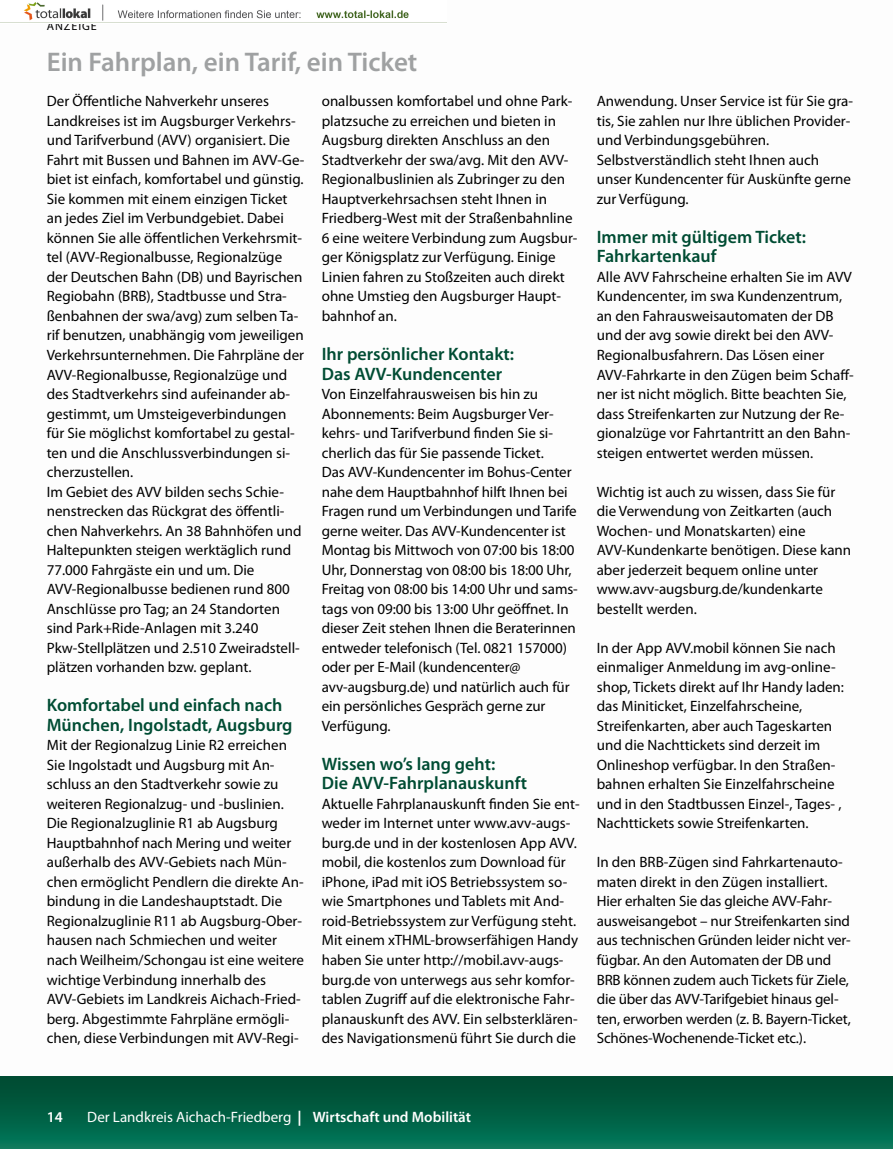
<style>
.page{position:relative;width:893px;height:1149px;background:#fff}
.page>*{position:absolute;margin:0;border:0;box-sizing:border-box;transform-origin:0 0}
.t1{font:600 27px "Myriad Pro";color:#9fa1a2}
.t2{font:600 18px/19.5px "Myriad Pro";color:#004c33}
.t3{font:15px/19.5px "Myriad Pro";color:#000}
.t4{font:15px "Myriad Pro";color:#fff}
.t5{font:600 15px "Myriad Pro";color:#fff}
.t6{font:12px "Myriad Pro";letter-spacing:.08em;color:#000}
.s1{font-weight:700}
.s2{font-weight:600}
</style>
<div class="page">
<div style="left:0;top:1076px;width:893px;height:72px;background:linear-gradient(to bottom,#00472e,#047659)"></div>
<img style="left:0;top:2px;width:446px;height:21px">
<p class="t6" style="left:47px;top:20px;width:52px">ANZEIGE</p>
<h1 class="t1" style="left:47px;top:45px;width:372px">Ein Fahrplan, ein Tarif, ein Ticket</h1>
<p class="t3" style="left:47px;top:92px;width:259px">Der Öffentliche Nahverkehr unseres Landkreises ist im Augsburger Verkehrs&shy;und Tarifverbund (AVV) organisiert. Die Fahrt mit Bussen und Bahnen im AVV-Ge&shy;biet ist einfach, komfortabel und günstig.<br>Sie kommen mit einem einzigen Ticket an jedes Ziel im Verbundgebiet. Dabei können Sie alle öffentlichen Verkehrsmit&shy;tel (AVV-Regionalbusse, Regionalzüge der Deutschen Bahn (DB) und Bayrischen Regiobahn (BRB), Stadtbusse und Stra&shy;ßenbahnen der swa/avg) zum selben Ta&shy;rif benutzen, unabhängig vom jeweiligen Verkehrsunternehmen. Die Fahrpläne der AVV-Regionalbusse, Regionalzüge und des Stadtverkehrs sind aufeinander ab&shy;gestimmt, um Umsteigeverbindungen für Sie möglichst komfortabel zu gestal&shy;ten und die Anschlussverbindungen si&shy;cherzustellen.<br>Im Gebiet des AVV bilden sechs Schie&shy;nenstrecken das Rückgrat des öffentli&shy;chen Nahverkehrs. An 38 Bahnhöfen und Haltepunkten steigen werktäglich rund 77.000 Fahrgäste ein und um. Die AVV-Regionalbusse bedienen rund 800<br>Anschlüsse pro Tag; an 24 Standorten sind Park+Ride-Anlagen mit 3.240<br>Pkw-Stellplätzen und 2.510 Zweiradstell&shy;plätzen vorhanden bzw. geplant.</p>
<p class="t2" style="left:47px;top:694px;width:247px">Komfortabel und einfach nach<br>München, Ingolstadt, Augsburg</p>
<p class="t3" style="left:47px;top:735px;width:259px">Mit der Regionalzug Linie R2 erreichen Sie Ingolstadt und Augsburg mit An&shy;schluss an den Stadtverkehr sowie zu weiteren Regionalzug- und -buslinien.<br>Die Regionalzuglinie R1 ab Augsburg Hauptbahnhof nach Mering und weiter außerhalb des AVV-Gebiets nach Mün&shy;chen ermöglicht Pendlern die direkte An&shy;bindung in die Landeshauptstadt. Die Regionalzuglinie R11 ab Augsburg-Ober&shy;hausen nach Schmiechen und weiter nach Weilheim/Schongau ist eine weitere wichtige Verbindung innerhalb des AVV-Gebiets im Landkreis Aichach-Fried&shy;berg. Abgestimmte Fahrpläne ermögli&shy;chen, diese Verbindungen mit AVV-Regi-</p>
<p class="t3" style="left:322px;top:92px;width:257px">onalbussen komfortabel und ohne Park&shy;platzsuche zu erreichen und bieten in Augsburg direkten Anschluss an den Stadtverkehr der swa/avg. Mit den AVV-Regionalbuslinien als Zubringer zu den Hauptverkehrsachsen steht Ihnen in Friedberg-West mit der Straßenbahnline 6 eine weitere Verbindung zum Augsbur&shy;ger Königsplatz zur Verfügung. Einige Linien fahren zu Stoßzeiten auch direkt ohne Umstieg den Augsburger Haupt&shy;bahnhof an.</p>
<p class="t2" style="left:322px;top:343px;width:194px">Ihr persönlicher Kontakt:<br>Das AVV-Kundencenter</p>
<p class="t3" style="left:322px;top:384px;width:258px">Von Einzelfahrausweisen bis hin zu Abonnements: Beim Augsburger Ver&shy;kehrs- und Tarifverbund finden Sie si&shy;cherlich das für Sie passende Ticket.<br>Das AVV-Kundencenter im Bohus-Center nahe dem Hauptbahnhof hilft Ihnen bei Fragen rund um Verbindungen und Tarife gerne weiter. Das AVV-Kundencenter ist Montag bis Mittwoch von 07:00 bis 18:00<br>Uhr, Donnerstag von 08:00 bis 18:00 Uhr, Freitag von 08:00 bis 14:00 Uhr und sams&shy;tags von 09:00 bis 13:00 Uhr geöffnet. In dieser Zeit stehen Ihnen die Beraterinnen entweder telefonisch (Tel. 0821 157000) oder per E-Mail (kundencenter@ avv-augsburg.de) und natürlich auch für ein persönliches Gespräch gerne zur Verfügung.</p>
<p class="t2" style="left:322px;top:753px;width:207px">Wissen wo’s lang geht:<br>Die AVV-Fahrplanauskunft</p>
<p class="t3" style="left:322px;top:794px;width:259px">Aktuelle Fahrplanauskunft finden Sie ent&shy;weder im Internet unter www.avv-augs&shy;burg.de und in der kostenlosen App AVV. mobil, die kostenlos zum Download für iPhone, iPad mit iOS Betriebssystem so&shy;wie Smartphones und Tablets mit And&shy;roid-Betriebssystem zur Verfügung steht.<br>Mit einem xTHML-browserfähigen Handy haben Sie unter http://mobil.avv-augs&shy;burg.de von unterwegs aus sehr komfor&shy;tablen Zugriff auf die elektronische Fahr&shy;planauskunft des AVV. Ein selbsterklären&shy;des Navigationsmenü führt Sie durch die</p>
<p class="t3" style="left:597px;top:92px;width:258px">Anwendung. Unser Service ist für Sie gra&shy;tis, Sie zahlen nur Ihre üblichen Provider&shy;und Verbindungsgebühren.<br>Selbstverständlich steht Ihnen auch unser Kundencenter für Auskünfte gerne zur Verfügung.</p>
<p class="t2" style="left:597px;top:226px;width:211px">Immer mit gültigem Ticket:<br>Fahrkartenkauf</p>
<p class="t3" style="left:597px;top:267px;width:258px">Alle AVV Fahrscheine erhalten Sie im AVV Kundencenter, im swa Kundenzentrum, an den Fahrausweisautomaten der DB und der avg sowie direkt bei den AVV-Regionalbusfahrern. Das Lösen einer AVV-Fahrkarte in den Zügen beim Schaff&shy;ner ist nicht möglich. Bitte beachten Sie, dass Streifenkarten zur Nutzung der Re&shy;gionalzüge vor Fahrtantritt an den Bahn&shy;steigen entwertet werden müssen.</p>
<p class="t3" style="left:597px;top:482px;width:256px">Wichtig ist auch zu wissen, dass Sie für die Verwendung von Zeitkarten (auch Wochen- und Monatskarten) eine AVV-Kundenkarte benötigen. Diese kann aber jederzeit bequem online unter www.avv-augsburg.de/kundenkarte bestellt werden.</p>
<p class="t3" style="left:597px;top:638px;width:249px">In der App AVV.mobil können Sie nach einmaliger Anmeldung im avg-online&shy;shop, Tickets direkt auf Ihr Handy laden: das Miniticket, Einzelfahrscheine, Streifenkarten, aber auch Tageskarten und die Nachttickets sind derzeit im Onlineshop verfügbar. In den Straßen&shy;bahnen erhalten Sie Einzelfahrscheine und in den Stadtbussen Einzel-, Tages- , Nachttickets sowie Streifenkarten.</p>
<p class="t3" style="left:597px;top:852px;width:256px">In den BRB-Zügen sind Fahrkartenauto&shy;maten direkt in den Zügen installiert.<br>Hier erhalten Sie das gleiche AVV-Fahr&shy;ausweisangebot – nur Streifenkarten sind aus technischen Gründen leider nicht ver&shy;fügbar. An den Automaten der DB und BRB können zudem auch Tickets für Ziele, die über das AVV-Tarifgebiet hinaus gel&shy;ten, erworben werden (z. B. Bayern-Ticket, Schönes-Wochenende-Ticket etc.).</p>
<p class="t5" style="left:47px;top:1107px;width:18px">14</p>
<p class="t4" style="left:87px;top:1108px;width:385px">Der Landkreis Aichach-Friedberg <span class="s1">|</span> <span class="s2">Wirtschaft und Mobilität</span></p>
</div>
